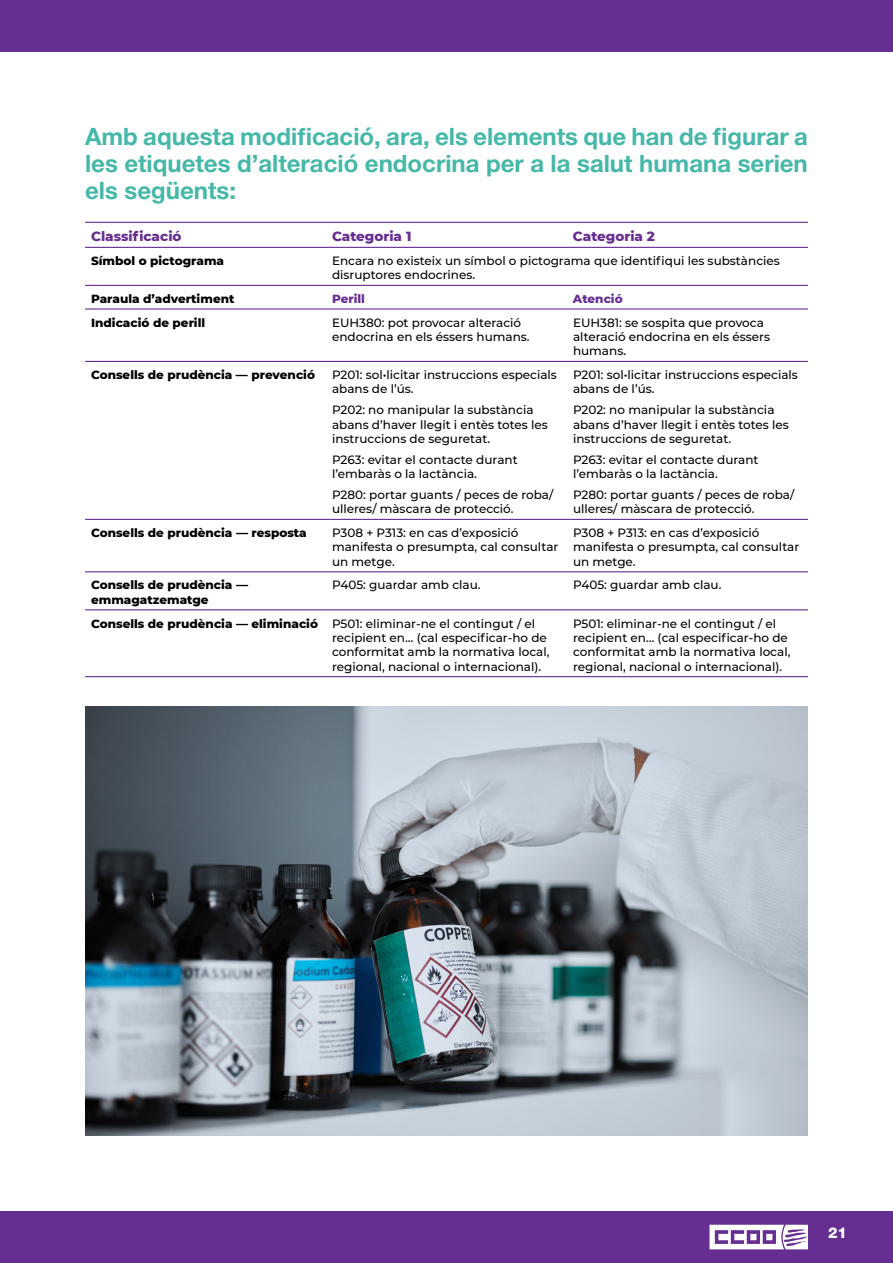
<style>
.page{position:relative;width:893px;height:1263px;background:#fff}
.page>*{position:absolute;margin:0;border:0;box-sizing:border-box;transform-origin:0 0}
.t1{font:700 24px/27px "Helvetica Neue";color:#45b8a9;text-align:justify}
.t2{font:800 15px "Helvetica Neue";color:#fff}
.t3{font:800 13.5px "Montserrat";color:#662e91}
.t4{font:500 12px/14.4px "Montserrat";color:#000}
.t5{font:800 12px/14.4px "Montserrat";color:#000}
.t6{font:800 12px "Montserrat";color:#662e91}
.s1{font-weight:800}
</style>
<div class="page">
<div style="left:0;top:1212px;width:893px;height:51px;background:#662e91"></div>
<div style="left:0;top:0;width:893px;height:51px;background:#662e91"></div>
<svg style="left:709px;top:1225px;width:99px;height:24px"></svg>
<hr style="left:85px;top:222px;width:241px;height:1px;background:#662e91">
<hr style="left:326px;top:222px;width:241px;height:1px;background:#662e91">
<hr style="left:567px;top:222px;width:241px;height:1px;background:#662e91">
<hr style="left:85px;top:247px;width:241px;height:1px;background:#662e91">
<hr style="left:326px;top:247px;width:241px;height:1px;background:#662e91">
<hr style="left:567px;top:247px;width:241px;height:1px;background:#662e91">
<hr style="left:85px;top:285px;width:241px;height:1px;background:#662e91">
<hr style="left:326px;top:285px;width:241px;height:1px;background:#662e91">
<hr style="left:567px;top:285px;width:241px;height:1px;background:#662e91">
<hr style="left:85px;top:308px;width:241px;height:2px;background:#662e91">
<hr style="left:326px;top:308px;width:241px;height:2px;background:#662e91">
<hr style="left:567px;top:308px;width:241px;height:2px;background:#662e91">
<hr style="left:85px;top:361px;width:241px;height:1px;background:#662e91">
<hr style="left:326px;top:361px;width:241px;height:1px;background:#662e91">
<hr style="left:567px;top:361px;width:241px;height:1px;background:#662e91">
<hr style="left:85px;top:519px;width:241px;height:1px;background:#662e91">
<hr style="left:326px;top:519px;width:241px;height:1px;background:#662e91">
<hr style="left:567px;top:519px;width:241px;height:1px;background:#662e91">
<hr style="left:85px;top:571px;width:241px;height:1px;background:#662e91">
<hr style="left:326px;top:571px;width:241px;height:1px;background:#662e91">
<hr style="left:567px;top:571px;width:241px;height:1px;background:#662e91">
<hr style="left:85px;top:609px;width:241px;height:1px;background:#662e91">
<hr style="left:326px;top:609px;width:241px;height:1px;background:#662e91">
<hr style="left:567px;top:609px;width:241px;height:1px;background:#662e91">
<hr style="left:85px;top:676px;width:241px;height:1px;background:#662e91">
<hr style="left:326px;top:676px;width:241px;height:1px;background:#662e91">
<hr style="left:567px;top:676px;width:241px;height:1px;background:#662e91">
<img style="left:85px;top:707px;width:723px;height:428px">
<h1 class="t1" style="left:85px;top:123px;width:724px">Amb aquesta modificació, ara, els elements que han de figurar a les etiquetes d’alteració endocrina per a la salut humana serien els següents:</h1>
<p class="t3" style="left:91px;top:227px;width:92px">Classificació</p>
<p class="t3" style="left:332px;top:227px;width:81px">Categoria 1</p>
<p class="t3" style="left:573px;top:227px;width:84px">Categoria 2</p>
<p class="t5" style="left:91px;top:253px;width:135px">Símbol o pictograma</p>
<p class="t4" style="left:332px;top:253px;width:449px">Encara no existeix un símbol o pictograma que identifiqui les substàncies disruptores endocrines.</p>
<p class="t5" style="left:91px;top:291px;width:145px">Paraula d’advertiment</p>
<p class="t6" style="left:332px;top:290px;width:34px">Perill</p>
<p class="t6" style="left:573px;top:290px;width:51px">Atenció</p>
<p class="t5" style="left:91px;top:314px;width:116px">Indicació de perill</p>
<p class="t4" style="left:332px;top:315px;width:199px">EUH380: pot provocar alteració endocrina en els éssers humans.</p>
<p class="t4" style="left:573px;top:315px;width:199px">EUH381: se sospita que provoca alteració endocrina en els éssers humans.</p>
<p class="t5" style="left:91px;top:367px;width:225px">Consells de prudència — prevenció</p>
<p class="t4" style="left:332px;top:367px;width:226px">P201: sol•licitar instruccions especials abans de l’ús.</p>
<p class="t4" style="left:332px;top:402px;width:217px">P202: no manipular la substància abans d’haver llegit i entès totes les instruccions de seguretat.</p>
<p class="t4" style="left:332px;top:452px;width:187px">P263: evitar el contacte durant l’embaràs o la lactància.</p>
<p class="t4" style="left:332px;top:487px;width:223px">P280: portar guants / peces de roba/ ulleres/ màscara de protecció.</p>
<p class="t4" style="left:573px;top:367px;width:226px">P201: sol•licitar instruccions especials abans de l’ús.</p>
<p class="t4" style="left:573px;top:402px;width:217px">P202: no manipular la substància abans d’haver llegit i entès totes les instruccions de seguretat.</p>
<p class="t4" style="left:573px;top:452px;width:187px">P263: evitar el contacte durant l’embaràs o la lactància.</p>
<p class="t4" style="left:573px;top:487px;width:223px">P280: portar guants / peces de roba/ ulleres/ màscara de protecció.</p>
<p class="t5" style="left:91px;top:525px;width:217px">Consells de prudència — resposta</p>
<p class="t4" style="left:332px;top:525px;width:228px">P308 + P313: en cas d’exposició manifesta o presumpta, cal consultar un metge.</p>
<p class="t4" style="left:573px;top:525px;width:228px">P308 + P313: en cas d’exposició manifesta o presumpta, cal consultar un metge.</p>
<p class="t5" style="left:91px;top:577px;width:158px">Consells de prudència — emmagatzematge</p>
<p class="t4" style="left:332px;top:577px;width:150px">P405: guardar amb clau.</p>
<p class="t4" style="left:573px;top:577px;width:150px">P405: guardar amb clau.</p>
<p class="t4" style="left:332px;top:615px;width:219px;text-indent:-241px"><span class="s1">Consells de prudència — eliminació</span> P501: eliminar-ne el contingut / el recipient en… (cal especificar-ho de conformitat amb la normativa local, regional, nacional o internacional).</p>
<p class="t4" style="left:573px;top:615px;width:219px">P501: eliminar-ne el contingut / el recipient en… (cal especificar-ho de conformitat amb la normativa local, regional, nacional o internacional).</p>
<p class="t2" style="left:828px;top:1221px;width:20px">21</p>
</div>
